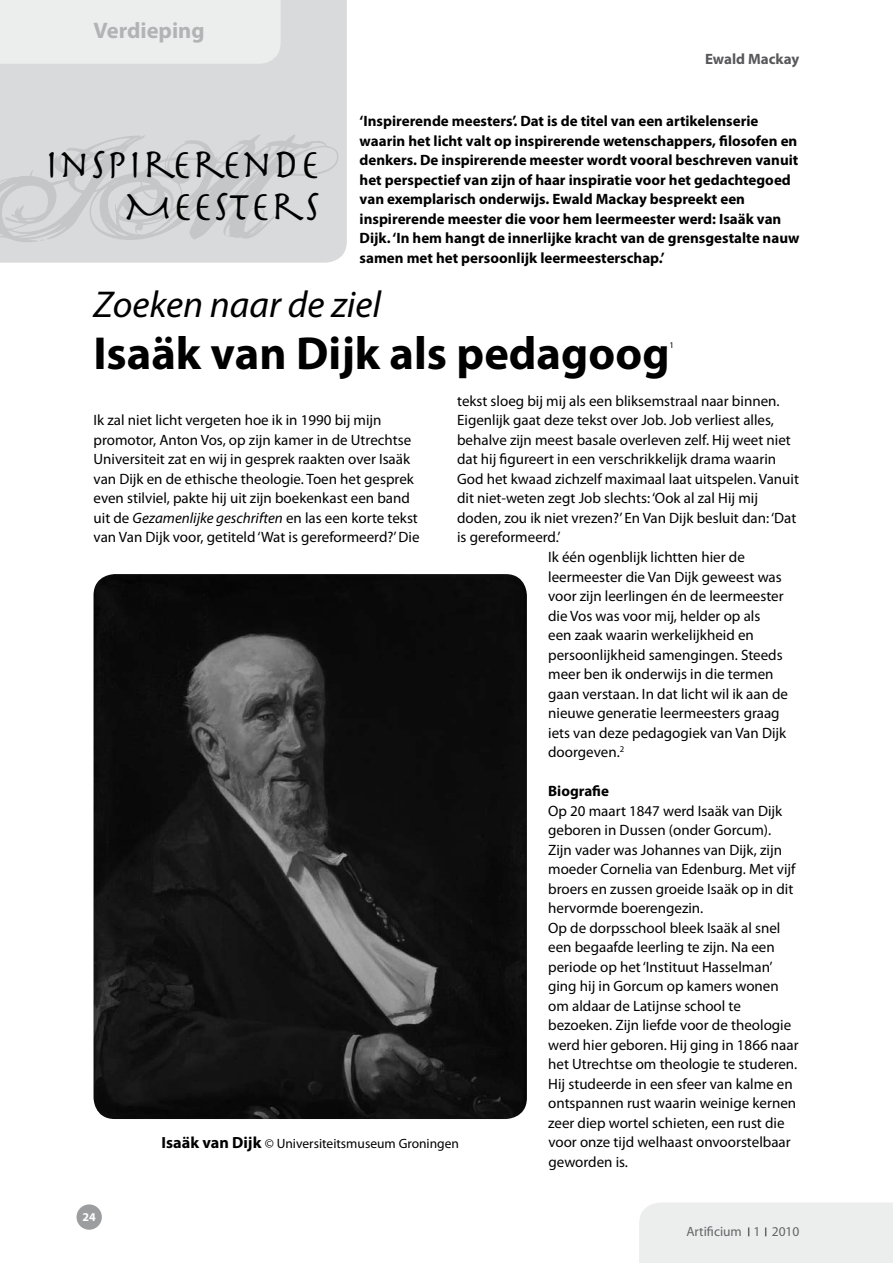
<style>
.page{position:relative;width:893px;height:1263px;background:#fff}
.page>*{position:absolute;margin:0;border:0;box-sizing:border-box;transform-origin:0 0}
.t1{font:700 46.5px "Myriad Pro";color:#000}
.t2{font:42px/42px "Herculanum";color:#000;text-align:right}
.t3{font:italic 37.5px "Myriad Pro";color:#000}
.t4{font:700 22.5px "Myriad Pro";color:#b1b3b4}
.t5{font:15px/19.5px "Myriad Pro";color:#000}
.t6{font:700 15px/19.5px "Myriad Pro";color:#000}
.t7{font:700 15px "Myriad Pro";color:#58585a}
.t8{font:13.5px "Myriad Pro";color:#000}
.t9{font:13.5px "Myriad";color:#646567}
.t10{font:700 12px "Myriad";color:#fff}
.t11{font:8.7px "Myriad Pro";color:#000}
.s1{font-style:italic}
.s2{font-weight:700;font-size:16.2px}
</style>
<div class="page">
<div style="left:0;top:0;width:347px;height:263px;background:#d9dadb"></div>
<svg style="left:0;top:135px;width:338px;height:107px;background:#d2d3d4"></svg>
<div style="left:77px;top:1204px;width:25px;height:26px;background:#9c9d9f;border-radius:50%"></div>
<div style="left:0;top:0;width:281px;height:64px;background:#eceded"></div>
<div style="left:639px;top:1203px;width:254px;height:60px;background:#eceded"></div>
<img style="left:94px;top:574px;width:433px;height:545px">
<h3 class="t4" style="left:94px;top:16px;width:113px">Verdieping</h3>
<p class="t7" style="left:705px;top:49px;width:96px">Ewald Mackay</p>
<p class="t6" style="left:360px;top:111px;width:441px">‘Inspirerende meesters’. Dat is de titel van een artikelenserie waarin het licht valt op inspirerende wetenschappers, filosofen en denkers. De inspirerende meester wordt vooral beschreven vanuit het perspectief van zijn of haar inspiratie voor het gedachtegoed van exemplarisch onderwijs. Ewald Mackay bespreekt een inspirerende meester die voor hem leermeester werd: Isaäk van Dijk. ‘In hem hangt de innerlijke kracht van de grensgestalte nauw samen met het persoonlijk leermeesterschap.’</p>
<h3 class="t3" style="left:94px;top:281px;width:289px">Zoeken naar de ziel</h3>
<h1 class="t1" style="left:94px;top:323px;width:577px">Isaäk van Dijk als pedagoog</h1>
<p class="t11" style="left:669px;top:339px;width:6px">1</p>
<p class="t5" style="left:457px;top:391px;width:324px">tekst sloeg bij mij als een bliksemstraal naar binnen.</p>
<p class="t5" style="left:457px;top:410px;width:318px">Eigenlijk gaat deze tekst over Job. Job verliest alles,</p>
<p class="t5" style="left:457px;top:430px;width:335px">behalve zijn meest basale overleven zelf. Hij weet niet</p>
<p class="t5" style="left:457px;top:449px;width:321px">dat hij figureert in een verschrikkelijk drama waarin</p>
<p class="t5" style="left:457px;top:469px;width:343px">God het kwaad zichzelf maximaal laat uitspelen. Vanuit</p>
<p class="t5" style="left:457px;top:488px;width:302px">dit niet-weten zegt Job slechts: ‘Ook al zal Hij mij</p>
<p class="t5" style="left:457px;top:508px;width:341px">doden, zou ik niet vrezen?’ En Van Dijk besluit dan: ‘Dat</p>
<p class="t5" style="left:457px;top:527px;width:105px">is gereformeerd.’</p>
<p class="t5" style="left:548px;top:547px;width:198px">Ik één ogenblijk lichtten hier de</p>
<p class="t5" style="left:548px;top:566px;width:235px">leermeester die Van Dijk geweest was</p>
<p class="t5" style="left:548px;top:586px;width:237px">voor zijn leerlingen én de leermeester</p>
<p class="t5" style="left:548px;top:605px;width:214px">die Vos was voor mij, helder op als</p>
<p class="t5" style="left:548px;top:625px;width:207px">een zaak waarin werkelijkheid en</p>
<p class="t5" style="left:548px;top:644px;width:236px">persoonlijkheid samengingen. Steeds</p>
<p class="t5" style="left:548px;top:664px;width:227px">meer ben ik onderwijs in die termen</p>
<p class="t5" style="left:548px;top:683px;width:241px">gaan verstaan. In dat licht wil ik aan de</p>
<p class="t5" style="left:548px;top:703px;width:233px">nieuwe generatie leermeesters graag</p>
<p class="t5" style="left:548px;top:722px;width:240px">iets van deze pedagogiek van Van Dijk</p>
<p class="t5" style="left:548px;top:742px;width:78px">doorgeven.<sup>2</sup></p>
<p class="t6" style="left:548px;top:781px;width:62px">Biografie</p>
<p class="t5" style="left:548px;top:800px;width:252px">Op 20 maart 1847 werd Isaäk van Dijk geboren in Dussen (onder Gorcum).<br>Zijn vader was Johannes van Dijk, zijn moeder Cornelia van Edenburg. Met vijf broers en zussen groeide Isaäk op in dit hervormde boerengezin.<br>Op de dorpsschool bleek Isaäk al snel een begaafde leerling te zijn. Na een periode op het ‘Instituut Hasselman’ ging hij in Gorcum op kamers wonen om aldaar de Latijnse school te bezoeken. Zijn liefde voor de theologie werd hier geboren. Hij ging in 1866 naar het Utrechtse om theologie te studeren.<br>Hij studeerde in een sfeer van kalme en ontspannen rust waarin weinige kernen zeer diep wortel schieten, een rust die voor onze tijd welhaast onvoorstelbaar geworden is.</p>
<h2 class="t2" style="left:45px;top:140px;width:277px">INSPIRERENDE<br>MEESTERS</h2>
<p class="t5" style="left:94px;top:410px;width:328px">Ik zal niet licht vergeten hoe ik in 1990 bij mijn promotor, Anton Vos, op zijn kamer in de Utrechtse Universiteit zat en wij in gesprek raakten over Isaäk van Dijk en de ethische theologie. Toen het gesprek even stilviel, pakte hij uit zijn boekenkast een band uit de <span class="s1">Gezamenlijke geschriften</span> en las een korte tekst van Van Dijk voor, getiteld ‘Wat is gereformeerd?’ Die</p>
<p class="t8" style="left:162px;top:1135px;width:299px"><span class="s2">Isaäk van Dijk</span> © Universiteitsmuseum Groningen</p>
<p class="t10" style="left:83px;top:1210px;width:15px">24</p>
<p class="t9" style="left:686px;top:1225px;width:115px">Artificium 1 2010</p>
</div>
